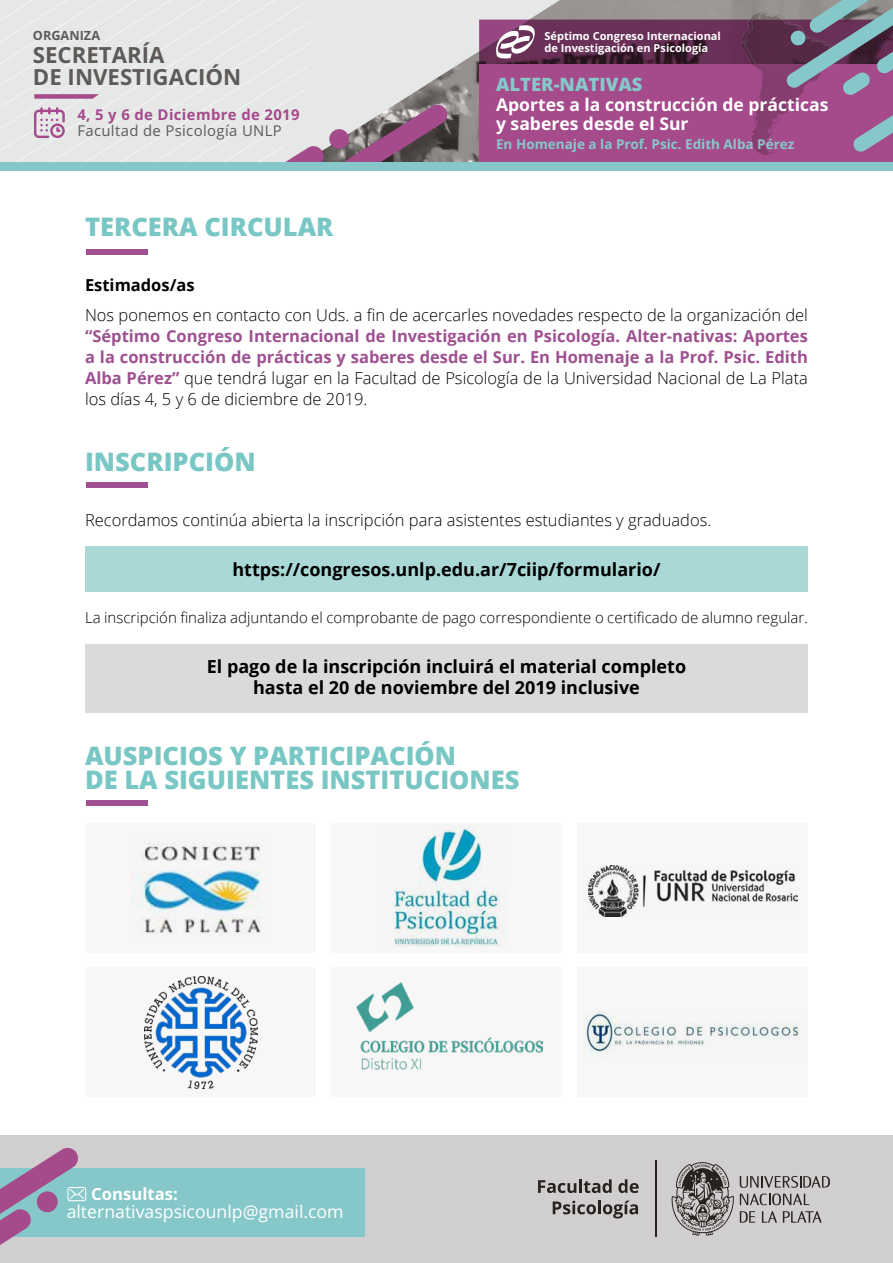
<style>
.page{position:relative;width:893px;height:1263px;background:#fff}
.page>*{position:absolute;margin:0;border:0;box-sizing:border-box;transform-origin:0 0}
.t1{font:800 25.5px/24px "Open Sans";color:#79c7c5}
.t2{font:700 22.2px/22.2px "Open Sans";color:#5e5a58}
.t3{font:800 18.45px "Open Sans";color:#86c8c9}
.t4{font:700 18px/21px "Open Sans";color:#000;text-align:center}
.t5{font:17.7px "Open Sans";color:#fff}
.t6{font:700 17.55px/18.9px "Open Sans";color:#fff}
.t7{font:700 16.65px "Open Sans";color:#fff}
.t8{font:700 16.5px/21px "Open Sans";color:#9e5090;text-align:justify}
.t9{font:300 16.5px "Open Sans";color:#000}
.t10{font:700 16.5px "Open Sans";color:#000}
.t11{font:300 15px "Open Sans";color:#000}
.t12{font:14.85px "Open Sans";letter-spacing:.025em;color:#5e5a58}
.t13{font:700 14.85px "Open Sans";letter-spacing:.025em;color:#a54a8b}
.t14{font:700 13.5px "Open Sans";color:#86c8c9}
.t15{font:700 12.75px "Open Sans";color:#5e5a58}
.t16{font:700 11.1px/11.9px "Open Sans";color:#fff}
.s1{font-weight:300;color:#000}
</style>
<div class="page">
<img style="left:449px;top:0;width:300px;height:162px">
<div style="left:0;top:162px;width:893px;height:8px;background:#86c8c9"></div>
<svg style="left:0;top:0;width:449px;height:162px;background:#dcd9dc"></svg>
<div style="left:479px;top:64px;width:414px;height:98px;background:#a54a8b"></div>
<img style="left:741px;top:20px;width:8px;height:44px">
<img style="left:744px;top:20px;width:5px;height:40px">
<svg style="left:749px;top:0;width:144px;height:155px"></svg>
<svg style="left:479px;top:20px;width:57px;height:39px"></svg>
<img style="left:760px;top:36px;width:73px;height:41px">
<img style="left:755px;top:119px;width:23px;height:35px">
<div style="left:0;top:1135px;width:893px;height:128px;background:#d0cece"></div>
<svg style="left:740px;top:1176px;width:90px;height:29px"></svg>
<svg style="left:762px;top:1211px;width:15px;height:12px"></svg>
<svg style="left:740px;top:1211px;width:15px;height:12px"></svg>
<svg style="left:783px;top:1211px;width:39px;height:12px"></svg>
<svg style="left:671px;top:1162px;width:63px;height:74px"></svg>
<hr style="left:655px;top:1160px;width:2px;height:77px;background:#26231f">
<svg style="left:538px;top:1180px;width:38px;height:13px"></svg>
<hr style="left:579px;top:1179px;width:3px;height:14px;background:#26231f">
<svg style="left:584px;top:1179px;width:28px;height:14px"></svg>
<svg style="left:618px;top:1179px;width:21px;height:14px"></svg>
<svg style="left:553px;top:1200px;width:85px;height:18px"></svg>
<div style="left:0;top:1169px;width:365px;height:68px;background:#86c8c9"></div>
<svg style="left:0;top:1148px;width:86px;height:97px"></svg>
<div style="left:86px;top:823px;width:230px;height:129px;background:#f7f7f7"></div>
<div style="left:86px;top:968px;width:230px;height:129px;background:#f7f7f7"></div>
<div style="left:332px;top:823px;width:230px;height:129px;background:#f7f7f7"></div>
<div style="left:332px;top:968px;width:230px;height:129px;background:#f7f7f7"></div>
<div style="left:578px;top:823px;width:230px;height:129px;background:#f7f7f7"></div>
<div style="left:578px;top:968px;width:230px;height:129px;background:#f7f7f7"></div>
<div style="left:85px;top:546px;width:723px;height:46px;background:#a9d8d7"></div>
<div style="left:85px;top:644px;width:723px;height:68px;background:#dadada"></div>
<div style="left:86px;top:249px;width:62px;height:6px;background:#9e5090"></div>
<div style="left:86px;top:482px;width:62px;height:6px;background:#9e5090"></div>
<div style="left:86px;top:800px;width:62px;height:6px;background:#9e5090"></div>
<img style="left:130px;top:842px;width:131px;height:94px">
<img style="left:394px;top:825px;width:111px;height:121px">
<img style="left:588px;top:865px;width:209px;height:51px">
<img style="left:145px;top:977px;width:112px;height:111px">
<img style="left:584px;top:1012px;width:216px;height:46px">
<img style="left:360px;top:1037px;width:182px;height:33px">
<img style="left:357px;top:982px;width:57px;height:49px">
<p class="t15" style="left:33px;top:27px;width:69px">ORGANIZA</p>
<h2 class="t2" style="left:33px;top:43px;width:210px">SECRETARÍA<br>DE INVESTIGACIÓN</h2>
<p class="t12" style="left:77px;top:121px;width:206px">Facultad de Psicología UNLP</p>
<p class="t13" style="left:77px;top:104px;width:224px">4, 5 y 6 de Diciembre de 2019</p>
<h1 class="t1" style="left:85px;top:214px;width:250px">TERCERA CIRCULAR</h1>
<p class="t16" style="left:544px;top:30px;width:178px">Séptimo Congreso Internacional de Investigación en Psicología</p>
<p class="t3" style="left:496px;top:70px;width:148px">ALTER-NATIVAS</p>
<p class="t6" style="left:496px;top:95px;width:334px">Aportes a la construcción de prácticas y saberes desde el Sur</p>
<p class="t14" style="left:496px;top:135px;width:300px">En Homenaje a la Prof. Psic. Edith Alba Pérez</p>
<p class="t10" style="left:85px;top:274px;width:111px">Estimados/as</p>
<p class="t9" style="left:85px;top:304px;width:724px">Nos ponemos en contacto con Uds. a fin de acercarles novedades respecto de la organización del</p>
<p class="t8" style="left:85px;top:325px;width:724px">“Séptimo Congreso Internacional de Investigación en Psicología. Alter-nativas: Aportes a la construcción de prácticas y saberes desde el Sur. En Homenaje a la Prof. Psic. Edith Alba Pérez” <span class="s1">que tendrá lugar en la Facultad de Psicología de la Universidad Nacional de La Plata los días 4, 5 y 6 de diciembre de 2019.</span></p>
<h1 class="t1" style="left:85px;top:449px;width:172px">INSCRIPCIÓN</h1>
<p class="t9" style="left:85px;top:509px;width:628px">Recordamos continúa abierta la inscripción para asistentes estudiantes y graduados.</p>
<p class="t4" style="left:232px;top:558px;width:430px">https://congresos.unlp.edu.ar/7ciip/formulario/</p>
<p class="t11" style="left:85px;top:607px;width:724px">La inscripción finaliza adjuntando el comprobante de pago correspondiente o certificado de alumno regular.</p>
<p class="t4" style="left:207px;top:656px;width:481px">El pago de la inscripción incluirá el material completo hasta el 20 de noviembre del 2019 inclusive</p>
<h1 class="t1" style="left:85px;top:742px;width:436px">AUSPICIOS Y PARTICIPACIÓN<br>DE LA SIGUIENTES INSTITUCIONES</h1>
<p class="t7" style="left:91px;top:1182px;width:88px">Consultas:</p>
<p class="t5" style="left:67px;top:1200px;width:279px">alternativaspsicounlp@gmail.com</p>
</div>
